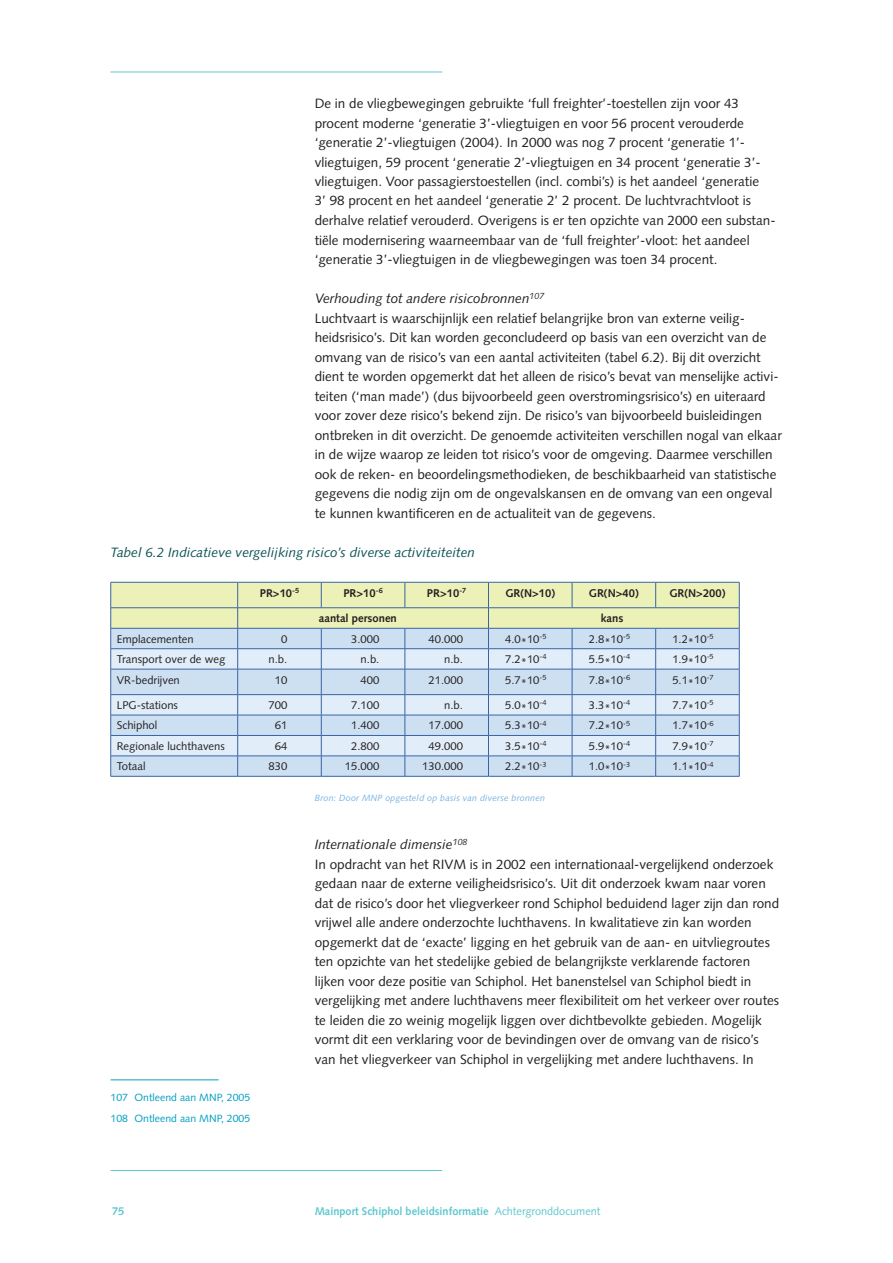
<style>
.page{position:relative;width:893px;height:1263px;background:#fff}
.page>*{position:absolute;margin:0;border:0;box-sizing:border-box;transform-origin:0 0}
.t1{font:13.5px/19.5px "Syntax";color:#231f20}
.t2{font:italic 13.5px "Syntax";color:#0a5256}
.t3{font:11.25px "Syntax";color:#231f20}
.t4{font:700 11.25px "Syntax";color:#231f20}
.t5{font:700 11.25px "Syntax";color:#5fc7cf}
.t6{font:10.5px/21.3px "Syntax";color:#009fc3}
.t7{font:italic 9px "Syntax";letter-spacing:.02em;color:#77b2e0}
.s1{font-style:italic}
.s2{font-weight:400}
</style>
<div class="page">
<hr style="left:111px;top:72px;width:331px;height:1px;background:#5fc7cf">
<hr style="left:111px;top:1170px;width:331px;height:1px;background:#5fc7cf">
<svg style="left:110px;top:582px;width:630px;height:194px;background:#ccdce0"></svg>
<hr style="left:111px;top:776px;width:127px;height:1px;background:#3964a4">
<hr style="left:238px;top:776px;width:83px;height:1px;background:#3964a4">
<hr style="left:321px;top:776px;width:84px;height:1px;background:#3964a4">
<hr style="left:405px;top:776px;width:83px;height:1px;background:#3964a4">
<hr style="left:488px;top:776px;width:84px;height:1px;background:#3964a4">
<hr style="left:572px;top:776px;width:84px;height:1px;background:#3964a4">
<hr style="left:656px;top:776px;width:83px;height:1px;background:#3964a4">
<hr style="left:111px;top:1079px;width:108px;height:1px;background:#009fc3">
<p class="t1" style="left:315px;top:94px;width:462px">De in de vliegbewegingen gebruikte ‘full freighter’-toestellen zijn voor 43 procent moderne ‘generatie 3’-vliegtuigen en voor 56 procent verouderde ‘generatie 2’-vliegtuigen (2004). In 2000 was nog 7 procent ‘generatie 1’- vliegtuigen, 59 procent ‘generatie 2’-vliegtuigen en 34 procent ‘generatie 3’- vliegtuigen. Voor passagierstoestellen (incl. combi’s) is het aandeel ‘generatie<br>3’ 98 procent en het aandeel ‘generatie 2’ 2 procent. De luchtvrachtvloot is derhalve relatief verouderd. Overigens is er ten opzichte van 2000 een substan&shy;tiële modernisering waarneembaar van de ‘full freighter’-vloot: het aandeel ‘generatie 3’-vliegtuigen in de vliegbewegingen was toen 34 procent.</p>
<p class="t1" style="left:315px;top:289px;width:469px"><span class="s1">Verhouding tot andere risicobronnen</span><sup>107<br></sup>Luchtvaart is waarschijnlijk een relatief belangrijke bron van externe veilig&shy;heidsrisico’s. Dit kan worden geconcludeerd op basis van een overzicht van de omvang van de risico’s van een aantal activiteiten (tabel 6.2). Bij dit overzicht dient te worden opgemerkt dat het alleen de risico’s bevat van menselijke activi&shy;teiten (‘man made’) (dus bijvoorbeeld geen overstromingsrisico’s) en uiteraard voor zover deze risico’s bekend zijn. De risico’s van bijvoorbeeld buisleidingen ontbreken in dit overzicht. De genoemde activiteiten verschillen nogal van elkaar in de wijze waarop ze leiden tot risico’s voor de omgeving. Daarmee verschillen ook de reken- en beoordelingsmethodieken, de beschikbaarheid van statistische gegevens die nodig zijn om de ongevalskansen en de omvang van een ongeval te kunnen kwantificeren en de actualiteit van de gegevens.</p>
<p class="t2" style="left:111px;top:544px;width:366px">Tabel 6.2 Indicatieve vergelijking risico’s diverse activiteiteiten</p>
<p class="t4" style="left:260px;top:586px;width:41px">PR&gt;1 0<sup>-5</sup></p>
<p class="t4" style="left:343px;top:586px;width:41px">PR&gt;1 0<sup>-6</sup></p>
<p class="t4" style="left:427px;top:586px;width:41px">PR&gt;1 0<sup>-7</sup></p>
<p class="t4" style="left:505px;top:586px;width:51px">GR(N&gt;1 0)</p>
<p class="t4" style="left:589px;top:586px;width:51px">GR(N&gt;40)</p>
<p class="t4" style="left:669px;top:586px;width:58px">GR(N&gt;200)</p>
<p class="t4" style="left:319px;top:612px;width:80px">aantal personen</p>
<p class="t4" style="left:601px;top:612px;width:24px">kans</p>
<p class="t3" style="left:117px;top:632px;width:78px">Emplacementen</p>
<p class="t3" style="left:281px;top:632px;width:8px">0</p>
<p class="t3" style="left:351px;top:632px;width:30px">3.000</p>
<p class="t3" style="left:429px;top:632px;width:36px">40.000</p>
<p class="t3" style="left:505px;top:632px;width:43px">4.0*10<sup>-5</sup></p>
<p class="t3" style="left:589px;top:632px;width:43px">2.8*10<sup>-5</sup></p>
<p class="t3" style="left:672px;top:632px;width:43px">1.2*10<sup>-5</sup></p>
<p class="t3" style="left:117px;top:653px;width:110px">Transport over de weg</p>
<p class="t3" style="left:268px;top:653px;width:20px">n.b.</p>
<p class="t3" style="left:361px;top:653px;width:20px">n.b.</p>
<p class="t3" style="left:444px;top:653px;width:20px">n.b.</p>
<p class="t3" style="left:505px;top:653px;width:43px">7.2*10<sup>-4</sup></p>
<p class="t3" style="left:589px;top:653px;width:43px">5.5*10<sup>-4</sup></p>
<p class="t3" style="left:672px;top:653px;width:43px">1.9*10<sup>-5</sup></p>
<p class="t3" style="left:117px;top:673px;width:65px">VR-bedrijven</p>
<p class="t3" style="left:275px;top:673px;width:14px">10</p>
<p class="t3" style="left:361px;top:673px;width:20px">400</p>
<p class="t3" style="left:429px;top:673px;width:36px">21.000</p>
<p class="t3" style="left:505px;top:673px;width:43px">5.7*10<sup>-5</sup></p>
<p class="t3" style="left:589px;top:673px;width:43px">7.8*10<sup>-6</sup></p>
<p class="t3" style="left:672px;top:673px;width:43px">5.1*10<sup>-7</sup></p>
<p class="t3" style="left:117px;top:698px;width:63px">LPG-stations</p>
<p class="t3" style="left:268px;top:698px;width:20px">700</p>
<p class="t3" style="left:351px;top:698px;width:30px">7.100</p>
<p class="t3" style="left:444px;top:698px;width:20px">n.b.</p>
<p class="t3" style="left:505px;top:698px;width:43px">5.0*10<sup>-4</sup></p>
<p class="t3" style="left:589px;top:698px;width:43px">3.3*10<sup>-4</sup></p>
<p class="t3" style="left:672px;top:698px;width:43px">7.7*10<sup>-5</sup></p>
<p class="t3" style="left:117px;top:719px;width:42px">Schiphol</p>
<p class="t3" style="left:275px;top:719px;width:14px">61</p>
<p class="t3" style="left:351px;top:719px;width:30px">1.400</p>
<p class="t3" style="left:429px;top:719px;width:36px">17.000</p>
<p class="t3" style="left:505px;top:719px;width:43px">5.3*10<sup>-4</sup></p>
<p class="t3" style="left:589px;top:719px;width:43px">7.2*10<sup>-5</sup></p>
<p class="t3" style="left:672px;top:719px;width:43px">1.7*10<sup>-6</sup></p>
<p class="t3" style="left:117px;top:739px;width:110px">Regionale luchthavens</p>
<p class="t3" style="left:275px;top:739px;width:14px">64</p>
<p class="t3" style="left:351px;top:739px;width:30px">2.800</p>
<p class="t3" style="left:429px;top:739px;width:36px">49.000</p>
<p class="t3" style="left:505px;top:739px;width:43px">3.5*10<sup>-4</sup></p>
<p class="t3" style="left:589px;top:739px;width:43px">5.9*10<sup>-4</sup></p>
<p class="t3" style="left:672px;top:739px;width:43px">7.9*10<sup>-7</sup></p>
<p class="t3" style="left:117px;top:760px;width:30px">Totaal</p>
<p class="t3" style="left:268px;top:760px;width:20px">830</p>
<p class="t3" style="left:345px;top:760px;width:36px">15.000</p>
<p class="t3" style="left:422px;top:760px;width:42px">130.000</p>
<p class="t3" style="left:505px;top:760px;width:43px">2.2*10<sup>-3</sup></p>
<p class="t3" style="left:589px;top:760px;width:43px">1.0*10<sup>-3</sup></p>
<p class="t3" style="left:672px;top:760px;width:43px">1.1*10<sup>-4</sup></p>
<p class="t7" style="left:315px;top:793px;width:232px">Bron: Door MNP opgesteld op basis van diverse bronnen</p>
<p class="t1" style="left:315px;top:835px;width:466px"><span class="s1">Internationale dimensie</span><sup>108<br></sup>In opdracht van het RIVM is in 2002 een internationaal-vergelijkend onderzoek gedaan naar de externe veiligheidsrisico’s. Uit dit onderzoek kwam naar voren dat de risico’s door het vliegverkeer rond Schiphol beduidend lager zijn dan rond vrijwel alle andere onderzochte luchthavens. In kwalitatieve zin kan worden opgemerkt dat de ‘exacte’ ligging en het gebruik van de aan- en uitvliegroutes ten opzichte van het stedelijke gebied de belangrijkste verklarende factoren lijken voor deze positie van Schiphol. Het banenstelsel van Schiphol biedt in vergelijking met andere luchthavens meer flexibiliteit om het verkeer over routes te leiden die zo weinig mogelijk liggen over dichtbevolkte gebieden. Mogelijk vormt dit een verklaring voor de bevindingen over de omvang van de risico’s van het vliegverkeer van Schiphol in vergelijking met andere luchthavens. In</p>
<p class="t6" style="left:111px;top:1087px;width:141px">107 Ontleend aan MNP, 2005<br>108 Ontleend aan MNP, 2005</p>
<p class="t5" style="left:112px;top:1204px;width:14px">75</p>
<p class="t5" style="left:315px;top:1204px;width:287px">Mainport Schiphol beleidsinformatie <span class="s2">Achtergronddocument</span></p>
</div>
